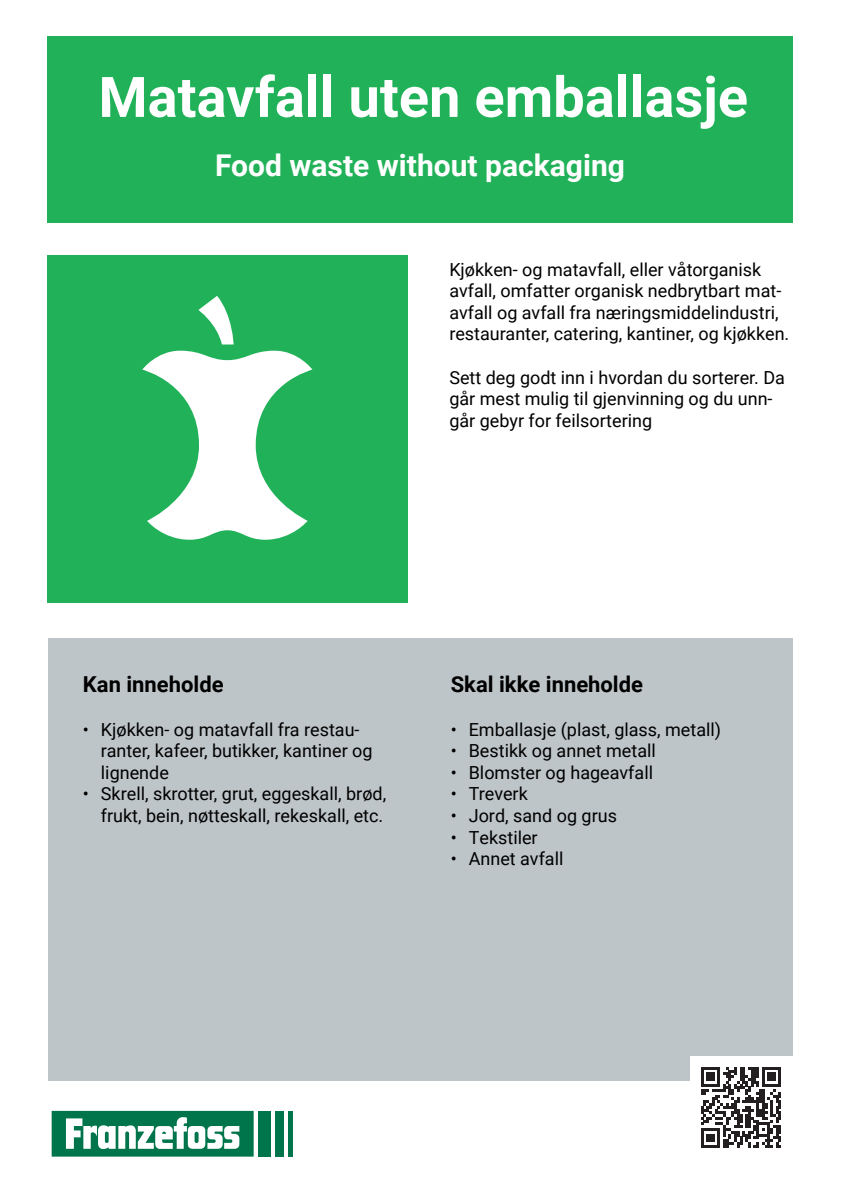
<style>
.page{position:relative;width:842px;height:1191px;background:#fff}
.page>*{position:absolute;margin:0;border:0;box-sizing:border-box;transform-origin:0 0}
.t1{font:700 56px "Roboto";color:#fff}
.t2{font:700 30px "Roboto";color:#fff}
.t3{font:700 22px "Roboto";color:#000}
.t4{font:18px/21.6px "Roboto";color:#000}
</style>
<div class="page">
<div style="left:48px;top:638px;width:744px;height:442px;background:#bec5c8"></div>
<svg style="left:52px;top:1110px;width:202px;height:46px"></svg>
<div style="left:258px;top:1110px;width:13px;height:46px;background:#00754b"></div>
<div style="left:275px;top:1110px;width:9px;height:46px;background:#00754b"></div>
<hr style="left:288px;top:1110px;width:4px;height:46px;background:#00754b">
<div style="left:690px;top:1056px;width:102px;height:102px;background:#fff"></div>
<svg style="left:701px;top:1067px;width:80px;height:80px"></svg>
<div style="left:47px;top:255px;width:360px;height:347px;background:#21b259"></div>
<svg style="left:142px;top:351px;width:170px;height:189px"></svg>
<svg style="left:198px;top:296px;width:36px;height:48px"></svg>
<div style="left:47px;top:36px;width:745px;height:187px;background:#21b259"></div>
<p class="t1" style="left:99px;top:58px;width:651px">Matavfall uten emballasje</p>
<p class="t2" style="left:215px;top:144px;width:411px">Food waste without packaging</p>
<p class="t4" style="left:449px;top:258px;width:341px">Kjøkken- og matavfall, eller våtorganisk avfall, omfatter organisk nedbrytbart mat&shy;avfall og avfall fra næringsmiddelindustri, restauranter, catering, kantiner, og kjøkken.</p>
<p class="t4" style="left:449px;top:366px;width:337px">Sett deg godt inn i hvordan du sorterer. Da går mest mulig til gjenvinning og du unn&shy;går gebyr for feilsortering</p>
<p class="t3" style="left:83px;top:669px;width:142px">Kan inneholde</p>
<p class="t4" style="left:101px;top:717px;width:273px;text-indent:-18px">• Kjøkken- og matavfall fra restau&shy;ranter, kafeer, butikker, kantiner og lignende</p>
<p class="t4" style="left:83px;top:782px;width:305px;text-align:right">• Skrell, skrotter, grut, eggeskall, brød, frukt, bein, nøtteskall, rekeskall, etc.</p>
<p class="t3" style="left:451px;top:669px;width:194px">Skal ikke inneholde</p>
<p class="t4" style="left:451px;top:717px;width:272px">• Emballasje (plast, glass, metall)</p>
<p class="t4" style="left:451px;top:739px;width:207px">• Bestikk og annet metall</p>
<p class="t4" style="left:451px;top:761px;width:204px">• Blomster og hageavfall</p>
<p class="t4" style="left:451px;top:782px;width:79px">• Treverk</p>
<p class="t4" style="left:451px;top:804px;width:168px">• Jord, sand og grus</p>
<p class="t4" style="left:451px;top:825px;width:88px">• Tekstiler</p>
<p class="t4" style="left:451px;top:847px;width:114px">• Annet avfall</p>
</div>
